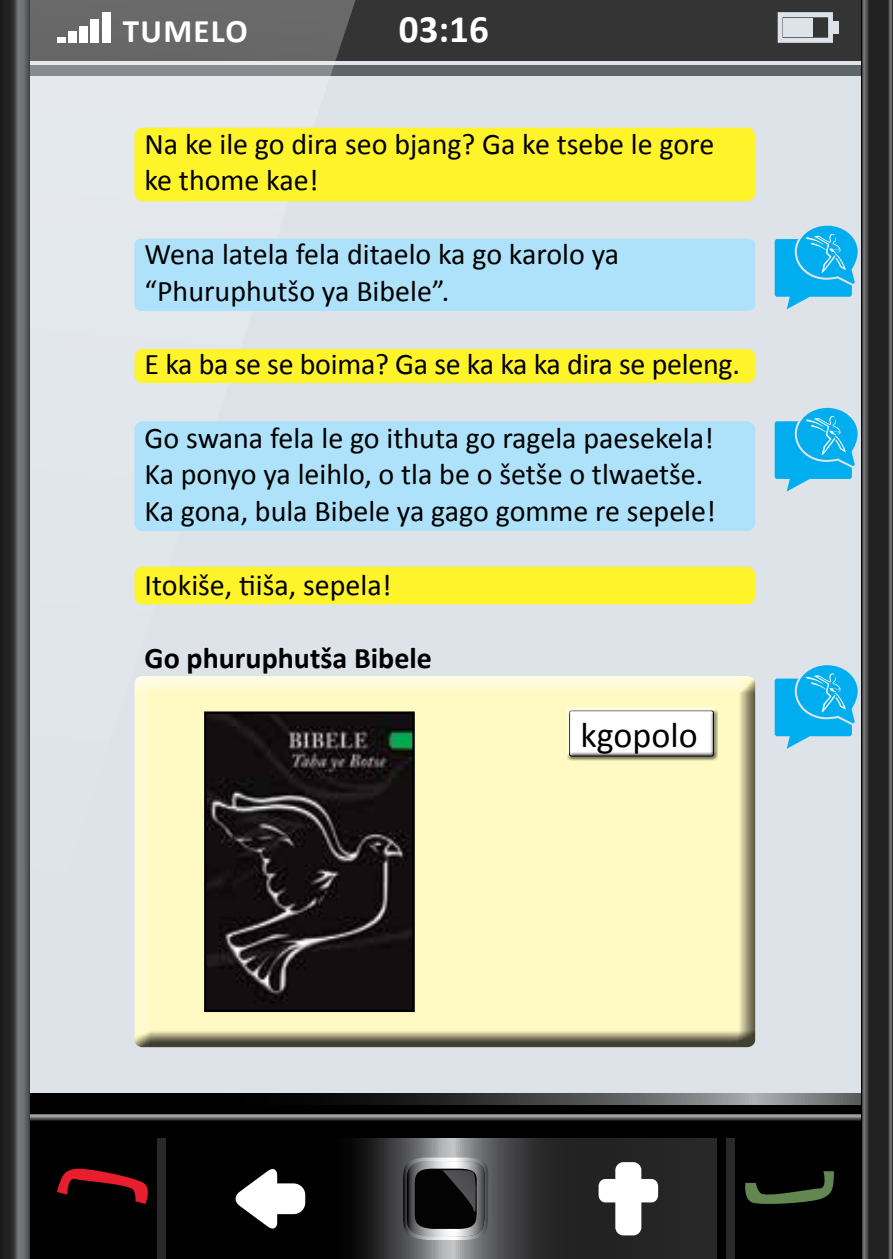
<style>
.page{position:relative;width:893px;height:1259px;background:#fff}
.page>*{position:absolute;margin:0;border:0;box-sizing:border-box;transform-origin:0 0}
.t1{font:700 39px "Calibri";color:#fff}
.t2{font:36px "Calibri";color:#000}
.t3{font:700 33px "Calibri";letter-spacing:.04em;color:#fff}
.t4{font:30px/36.6px "Calibri";color:#000}
.t5{font:700 30px "Calibri";color:#000}
</style>
<div class="page">
<div style="left:8px;top:5px;width:868px;height:1248px;background:#dde3e8"></div>
<hr style="left:892px;top:0;width:1px;height:61px;background:#343434">
<svg style="left:621px;top:1094px;width:240px;height:12px;background:#77797b"></svg>
<svg style="left:621px;top:1106px;width:240px;height:26px;background:#1c1c1d"></svg>
<div style="left:0;top:65px;width:890px;height:11px;background:#5e6569"></div>
<div style="left:0;top:0;width:892px;height:61px;background:#343434"></div>
<div style="left:0;top:1138px;width:890px;height:121px;background:#000"></div>
<img style="left:30px;top:0;width:591px;height:1138px">
<svg style="left:745px;top:1171px;width:89px;height:33px"></svg>
<svg style="left:57px;top:1168px;width:91px;height:36px"></svg>
<svg style="left:0;top:0;width:30px;height:1259px;background:#424243"></svg>
<svg style="left:861px;top:0;width:31px;height:1259px;background:#333334"></svg>
<svg style="left:305px;top:1138px;width:412px;height:121px"></svg>
<svg style="left:403px;top:1157px;width:89px;height:83px"></svg>
<div style="left:727px;top:1138px;width:8px;height:121px;background:#292928"></div>
<div style="left:157px;top:1138px;width:9px;height:121px;background:#292928"></div>
<div style="left:615px;top:1162px;width:26px;height:73px;background:#fff;border-radius:8px"></div>
<div style="left:599px;top:1179px;width:59px;height:23px;background:#fff;border-radius:7px"></div>
<svg style="left:235px;top:1169px;width:70px;height:60px"></svg>
<div style="left:57px;top:37px;width:9px;height:6px;background:#fff"></div>
<div style="left:68px;top:32px;width:9px;height:11px;background:#fff"></div>
<div style="left:79px;top:26px;width:9px;height:17px;background:#fff"></div>
<div style="left:91px;top:19px;width:8px;height:24px;background:#fff"></div>
<div style="left:102px;top:12px;width:8px;height:31px;background:#fff"></div>
<svg style="left:778px;top:12px;width:55px;height:31px"></svg>
<div style="left:830px;top:21px;width:9px;height:13px;background:#dde3e8"></div>
<div style="left:783px;top:18px;width:30px;height:19px;background:#dde3e8"></div>
<div style="left:134px;top:128px;width:621px;height:73px;background:#fff32a;border-radius:8px"></div>
<div style="left:134px;top:567px;width:621px;height:37px;background:#fff32a;border-radius:8px"></div>
<div style="left:129px;top:676px;width:627px;height:373px;background:#000;opacity:.75"></div>
<div style="left:566px;top:707px;width:151px;height:49px;background:#fffcdf"></div>
<div style="left:566px;top:709px;width:152px;height:52px;background:#000;opacity:.5"></div>
<img style="left:207px;top:714px;width:205px;height:295px">
<div style="left:204px;top:711px;width:211px;height:301px;border:2px solid #000"></div>
<div style="left:134px;top:239px;width:621px;height:72px;background:#aee2fa"></div>
<div style="left:134px;top:421px;width:621px;height:110px;background:#aee2fa;border-radius:8px"></div>
<div style="left:134px;top:349px;width:621px;height:34px;background:#fff32a;border-radius:8px"></div>
<svg style="left:775px;top:226px;width:83px;height:83px"></svg>
<svg style="left:775px;top:408px;width:83px;height:83px"></svg>
<svg style="left:775px;top:665px;width:83px;height:84px"></svg>
<p class="t3" style="left:123px;top:10px;width:126px">Tumelo</p>
<h1 class="t1" style="left:399px;top:4px;width:91px">03:16</h1>
<p class="t4" style="left:145px;top:125px;width:571px">Na ke ile go dira seo bjang? Ga ke tsebe le gore ke thome kae!</p>
<p class="t4" style="left:145px;top:236px;width:476px">Wena latela fela ditaelo ka go karolo ya “Phuruphutšo ya Bibele”.</p>
<p class="t4" style="left:145px;top:346px;width:597px">E ka ba se se boima? Ga se ka ka ka dira se peleng.</p>
<p class="t4" style="left:145px;top:419px;width:573px">Go swana fela le go ithuta go ragela paesekela!<br>Ka ponyo ya leihlo, o tla be o šetše o tlwaetše.<br>Ka gona, bula Bibele ya gago gomme re sepele!</p>
<p class="t4" style="left:145px;top:566px;width:248px">Itokiše, tiiša, sepela!</p>
<p class="t5" style="left:145px;top:639px;width:289px">Go phuruphutša Bibele</p>
<p class="t2" style="left:581px;top:712px;width:119px">kgopolo</p>
</div>
